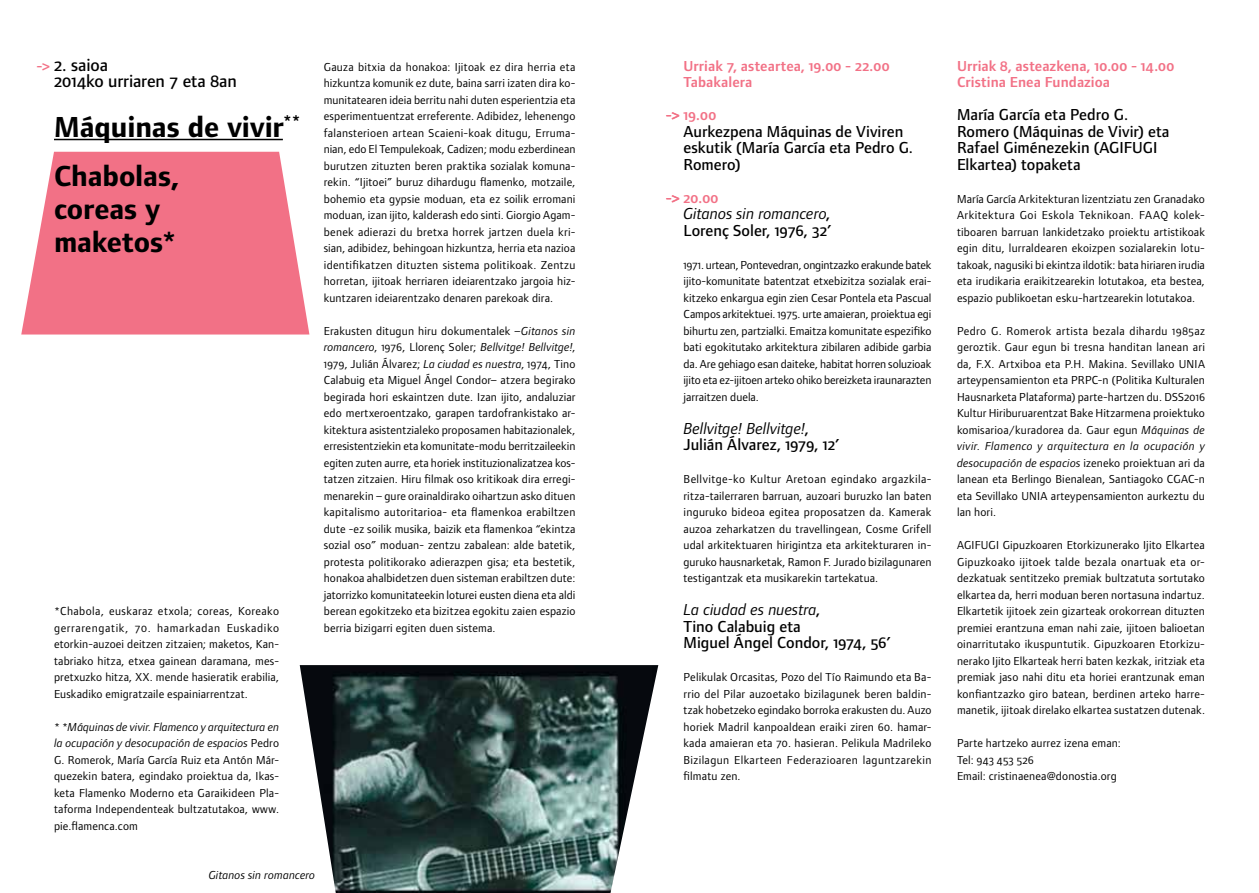
<style>
.page{position:relative;width:1259px;height:893px;background:#fff}
.page>*{position:absolute;margin:0;border:0;box-sizing:border-box;transform-origin:0 0}
.t1{font:30px/49.5px "Foundry Form Sans Bold OSF";letter-spacing:-.005em;color:#000}
.t2{font:18px/16.5px "Foundry Form Sans Medium OSF";color:#000}
.t3{font:16.5px/16.5px "Foundry Form Sans Medium OSF";color:#000}
.t4{font:16.5px "Foundry Form Sans Italic OSF";color:#000}
.t5{font:15px/16.5px "Foundry Form Sans Demi OSF";letter-spacing:.005em;color:#f27186}
.t6{font:12px/16.5px "Foundry Form Sans Book OSF";letter-spacing:.015em;color:#000;text-align:justify}
.t7{font:12px/16.5px "Foundry Form Sans Italic OSF";letter-spacing:.01em;color:#000}
.s1{font-family:"Foundry Form Sans Book OSF"}
.s2{font-family:"Foundry Form Sans Italic OSF"}
.s3{font-family:"Foundry Form Sans Medium OSF"}
</style>
<div class="page">
<svg style="left:21px;top:152px;width:288px;height:183px;background:#f38093"></svg>
<img style="left:300px;top:665px;width:358px;height:228px">
<hr style="left:54px;top:139px;width:229px;height:1px;background:#000">
<h2 class="t2" style="left:54px;top:56px;width:184px">2. saioa<br>2014ko urriaren 7 eta 8an</h2>
<h1 class="t1" style="left:54px;top:102px;width:248px">Máquinas de vivir<sup>**<br></sup>Chabolas,</h1>
<h1 class="t1" style="left:54px;top:192px;width:125px;line-height:33px">coreas y maketos*</h1>
<p class="t5" style="left:36px;top:57px;width:15px">-&gt;</p>
<p class="t6" style="left:54px;top:603px;width:226px">*Chabola, euskaraz etxola; coreas, Koreako gerrarengatik, 70. hamarkadan Euskadiko etorkin-auzoei deitzen zitzaien; maketos, Kan&shy;tabriako hitza, etxea gainean daramana, mes&shy;pretxuzko hitza, XX. mende hasieratik erabilia, Euskadiko emigratzaile espainiarrentzat.</p>
<p class="t7" style="left:54px;top:718px;width:227px"><span class="s1">* *</span>Máquinas de vivir. Flamenco y arquitectura en la ocupación y desocupación de espacios <span class="s1">Pedro</span></p>
<p class="t6" style="left:54px;top:751px;width:226px">G. Romerok, María García Ruiz eta Antón Már&shy;quezekin batera, egindako proiektua da, Ikas&shy;keta Flamenko Moderno eta Garaikideen Pla&shy;taforma Independenteak bultzatutakoa, www. pie.flamenca.com</p>
<p class="t6" style="left:324px;top:58px;width:253px">Gauza bitxia da honakoa: Ijitoak ez dira herria eta hizkuntza komunik ez dute, baina sarri izaten dira ko&shy;munitatearen ideia berritu nahi duten esperientzia eta esperimentuentzat erreferente. Adibidez, lehenengo falansterioen artean Scaieni-koak ditugu, Erruma&shy;nian, edo El Tempulekoak, Cadizen; modu ezberdinean burutzen zituzten beren praktika sozialak komuna&shy;rekin. “Ijitoei” buruz dihardugu flamenko, motzaile, bohemio eta gypsie moduan, eta ez soilik erromani moduan, izan ijito, kalderash edo sinti. Giorgio Agam&shy;benek adierazi du bretxa horrek jartzen duela kri&shy;sian, adibidez, behingoan hizkuntza, herria eta nazioa identifikatzen dituzten sistema politikoak. Zentzu horretan, ijitoak herriaren ideiarentzako jargoia hiz&shy;kuntzaren ideiarentzako denaren parekoak dira.</p>
<p class="t6" style="left:324px;top:322px;width:253px">Erakusten ditugun hiru dokumentalek –<span class="s2">Gitanos sin</span></p>
<p class="t7" style="left:324px;top:339px;width:253px">romancero<span class="s1">, 1976, Llorenç Soler;</span> Bellvitge! Bellvitge!<span class="s1">,</span></p>
<p class="t6" style="left:324px;top:355px;width:253px">1979, Julián Álvarez; <span class="s2">La ciudad es nuestra</span>, 1974, Tino Calabuig eta Miguel Ángel Condor– atzera begirako begirada hori eskaintzen dute. Izan ijito, andaluziar edo mertxeroentzako, garapen tardofrankistako ar&shy;kitektura asistentzialeko proposamen habitazionalek, erresistentziekin eta komunitate-modu berritzaileekin egiten zuten aurre, eta horiek instituzionalizatzea kos&shy;tatzen zitzaien. Hiru filmak oso kritikoak dira erregi&shy;menarekin – gure orainaldirako oihartzun asko dituen kapitalismo autoritarioa- eta flamenkoa erabiltzen dute -ez soilik musika, baizik eta flamenkoa “ekintza sozial oso” moduan- zentzu zabalean: alde batetik, protesta politikorako adierazpen gisa; eta bestetik, honakoa ahalbidetzen duen sisteman erabiltzen dute: jatorrizko komunitateekin loturei eusten diena eta aldi berean egokitzeko eta bizitzea egokitu zaien espazio berria bizigarri egiten duen sistema.</p>
<p class="t7" style="left:209px;top:867px;width:108px">Gitanos sin romancero</p>
<p class="t5" style="left:683px;top:57px;width:207px">Urriak 7, asteartea, 19.00 - 22.00<br>Tabakalera</p>
<p class="t5" style="left:666px;top:107px;width:52px">-&gt; 19.00</p>
<h3 class="t3" style="left:683px;top:123px;width:231px">Aurkezpena Máquinas de Viviren eskutik (María García eta Pedro G.<br>Romero)</h3>
<p class="t5" style="left:666px;top:189px;width:54px">-&gt; 20.00</p>
<h3 class="t4" style="left:683px;top:204px;width:148px">Gitanos sin romancero<span class="s3">,</span></h3>
<h3 class="t3" style="left:683px;top:222px;width:150px">Lorenç Soler, 1976, 32’</h3>
<p class="t6" style="left:683px;top:256px;width:249px">1971. urtean, Pontevedran, ongintzazko erakunde batek ijito-komunitate batentzat etxebizitza sozialak erai&shy;kitzeko enkargua egin zien Cesar Pontela eta Pascual Campos arkitektuei. 1975. urte amaieran, proiektua egi bihurtu zen, partzialki. Emaitza komunitate espezifiko bati egokitutako arkitektura zibilaren adibide garbia da. Are gehiago esan daiteke, habitat horren soluzioak ijito eta ez-ijitoen arteko ohiko bereizketa iraunarazten jarraitzen duela.</p>
<h3 class="t4" style="left:683px;top:419px;width:127px">Bellvitge! Bellvitge!<span class="s3">,</span></h3>
<h3 class="t3" style="left:683px;top:436px;width:158px">Julián Álvarez, 1979, 12’</h3>
<p class="t6" style="left:683px;top:471px;width:249px;text-align:left">Bellvitge-ko Kultur Aretoan egindako argazkila-- ritza-tailerraren barruan, auzoari buruzko lan baten inguruko bideoa egitea proposatzen da. Kamerak auzoa zeharkatzen du travellingean, Cosme Grifell udal arkitektuaren hirigintza eta arkitekturaren in&shy;guruko hausnarketak, Ramon F. Jurado bizilagunaren testigantzak eta musikarekin tartekatua.</p>
<h3 class="t4" style="left:683px;top:600px;width:138px">La ciudad es nuestra<span class="s3">,</span></h3>
<h3 class="t3" style="left:683px;top:618px;width:209px">Tino Calabuig eta<br>Miguel Ángel Condor, 1974, 56’</h3>
<p class="t6" style="left:683px;top:669px;width:249px">Pelikulak Orcasitas, Pozo del Tío Raimundo eta Ba&shy;rrio del Pilar auzoetako bizilagunek beren baldin&shy;tzak hobetzeko egindako borroka erakusten du. Auzo horiek Madril kanpoaldean eraiki ziren 60. hamar&shy;kada amaieran eta 70. hasieran. Pelikula Madrileko Bizilagun Elkarteen Federazioaren laguntzarekin filmatu zen.</p>
<p class="t5" style="left:957px;top:57px;width:219px">Urriak 8, asteazkena, 10.00 - 14.00<br>Cristina Enea Fundazioa</p>
<h3 class="t3" style="left:957px;top:106px;width:214px">María García eta Pedro G.<br>Romero (Máquinas de Vivir) eta<br>Rafael Giménezekin (AGIFUGI<br>Elkartea) topaketa</h3>
<p class="t6" style="left:957px;top:190px;width:249px">María García Arkitekturan lizentziatu zen Granadako Arkitektura Goi Eskola Teknikoan. FAAQ kolek&shy;tiboaren barruan lankidetzako proiektu artistikoak egin ditu, lurraldearen ekoizpen sozialarekin lotu&shy;takoak, nagusiki bi ekintza ildotik: bata hiriaren irudia eta irudikaria eraikitzearekin lotutakoa, eta bestea, espazio publikoetan esku-hartzearekin lotutakoa.</p>
<p class="t6" style="left:957px;top:322px;width:249px">Pedro G. Romerok artista bezala dihardu 1985az geroztik. Gaur egun bi tresna handitan lanean ari da, F.X. Artxiboa eta P.H. Makina. Sevillako UNIA arteypensamienton eta PRPC-n (Politika Kulturalen Hausnarketa Plataforma) parte-hartzen du. DSS2016<br>Kultur Hiriburuarentzat Bake Hitzarmena proiektuko komisarioa/kuradorea da. Gaur egun <span class="s2">Máquinas de</span></p>
<p class="t7" style="left:957px;top:438px;width:249px">vivir. Flamenco y arquitectura en la ocupación y desocupación de espacios <span class="s1">izeneko proiektuan ari da</span></p>
<p class="t6" style="left:957px;top:471px;width:249px">lanean eta Berlingo Bienalean, Santiagoko CGAC-n eta Sevillako UNIA arteypensamienton aurkeztu du lan hori.</p>
<p class="t6" style="left:957px;top:537px;width:249px">AGIFUGI Gipuzkoaren Etorkizunerako Ijito Elkartea Gipuzkoako ijitoek talde bezala onartuak eta or&shy;dezkatuak sentitzeko premiak bultzatuta sortutako elkartea da, herri moduan beren nortasuna indartuz.<br>Elkartetik ijitoek zein gizarteak orokorrean dituzten premiei erantzuna eman nahi zaie, ijitoen balioetan oinarritutako ikuspuntutik. Gipuzkoaren Etorkizu&shy;nerako Ijito Elkarteak herri baten kezkak, iritziak eta premiak jaso nahi ditu eta horiei erantzunak eman konfiantzazko giro batean, berdinen arteko harre&shy;manetik, ijitoak direlako elkartea sustatzen dutenak.</p>
<p class="t6" style="left:957px;top:735px;width:165px;text-align:left">Parte hartzeko aurrez izena eman:<br>Tel: 943 453 526<br>Email: cristinaenea@donostia.org</p>
</div>
